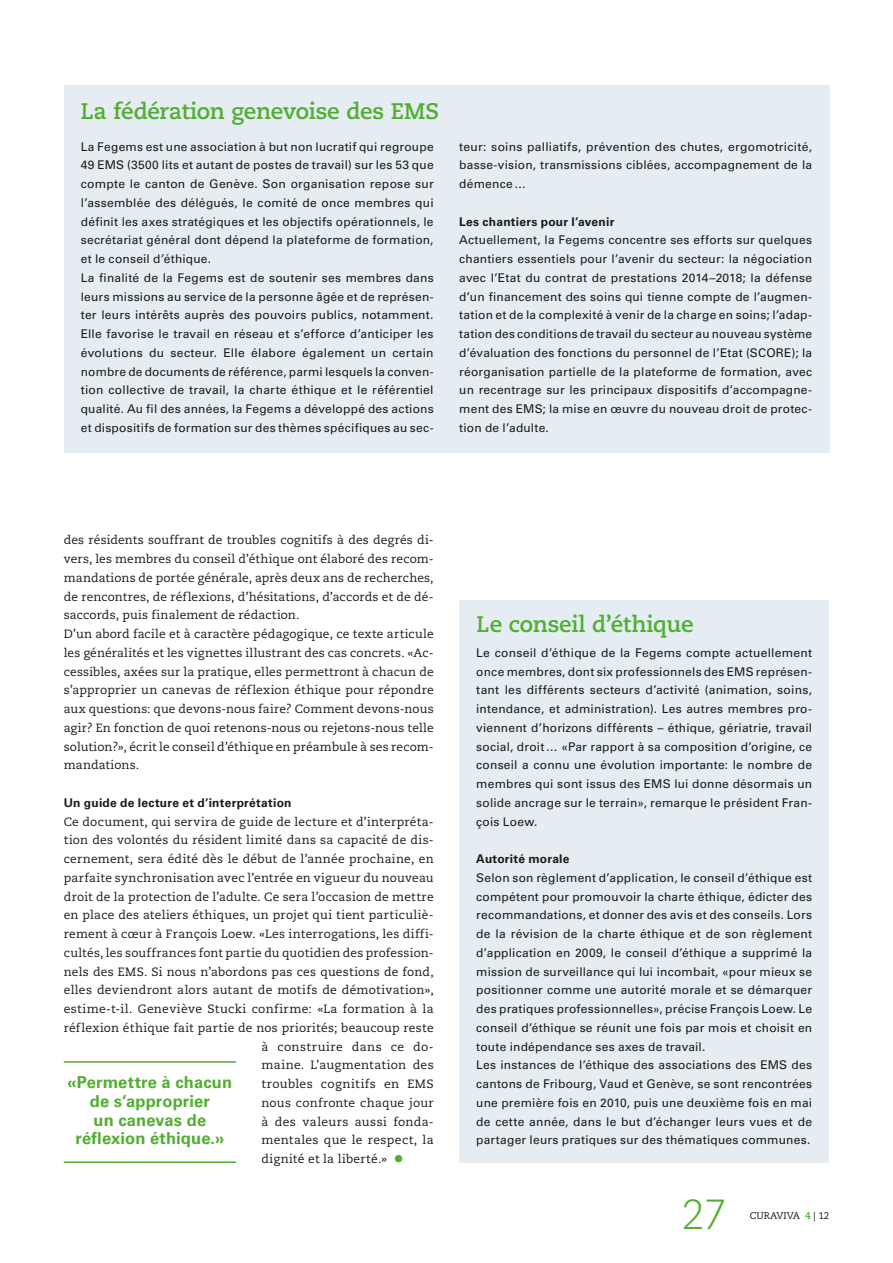
<style>
.page{position:relative;width:893px;height:1263px;background:#fff}
.page>*{position:absolute;margin:0;border:0;box-sizing:border-box;transform-origin:0 0}
.t1{font:300 42px "Caecilia LT Std";color:#50ae30}
.t2{font:700 22.5px "Caecilia LT Std";letter-spacing:-.01em;color:#50ae30}
.t3{font:700 16.5px/18.8px "Univers LT Std";letter-spacing:.01em;color:#50ae30;text-align:center}
.t4{font:12px/18.8px "Univers LT Std";letter-spacing:.02em;color:#1a1a18}
.t5{font:12px/18.8px "Caecilia LT Std";letter-spacing:.015em;color:#1a1a18}
.t6{font:12px "Caecilia LT Std";letter-spacing:.035em;color:#1a1a18}
.t7{font:700 12px "Univers LT Std";letter-spacing:.02em;color:#1a1a18}
.t8{font:9.75px "Caecilia LT Std";color:#1a1a18}
.s1{font-weight:700}
.s2{font-size:21px;color:#50ae30}
.s3{font-weight:700;color:#50ae30}
</style>
<div class="page">
<div style="left:459px;top:601px;width:370px;height:562px;background:#e5ecf2"></div>
<hr style="left:64px;top:1061px;width:172px;height:2px;background:#50ae30">
<hr style="left:64px;top:1161px;width:172px;height:2px;background:#50ae30">
<div style="left:64px;top:85px;width:765px;height:367px;background:#e5ecf2"></div>
<p class="t2" style="left:81px;top:98px;width:360px">La fédération genevoise des EMS</p>
<p class="t4" style="left:81px;top:137px;width:354px">La Fegems est une association à but non lucratif qui regroupe 49 EMS (3500 lits et autant de postes de travail) sur les 53 que compte le canton de Genève. Son organisation repose sur l’assemblée des délégués, le comité de once membres qui définit les axes stratégiques et les objectifs opérationnels, le secrétariat général dont dépend la plateforme de formation, et le conseil d’éthique.<br>La finalité de la Fegems est de soutenir ses membres dans leurs missions au service de la personne âgée et de représen&shy;ter leurs intérêts auprès des pouvoirs publics, notamment.<br>Elle favorise le travail en réseau et s’efforce d’anticiper les évolutions du secteur. Elle élabore également un certain nombre de documents de référence, parmi lesquels la conven&shy;tion collective de travail, la charte éthique et le référentiel qualité. Au fil des années, la Fegems a développé des actions et dispositifs de formation sur des thèmes spécifiques au sec-</p>
<p class="t4" style="left:459px;top:137px;width:354px;text-align:justify">teur: soins palliatifs, prévention des chutes, ergomotricité, basse-vision, transmissions ciblées, accompagnement de la démence…</p>
<p class="t4" style="left:459px;top:212px;width:354px"><span class="s1">Les chantiers pour l’avenir<br></span>Actuellement, la Fegems concentre ses efforts sur quelques chantiers essentiels pour l’avenir du secteur: la négociation avec l’Etat du contrat de prestations 2014–2018; la défense d’un financement des soins qui tienne compte de l’augmen&shy;tation et de la complexité à venir de la charge en soins; l’adap&shy;tation des conditions de travail du secteur au nouveau système d’évaluation des fonctions du personnel de l’Etat (SCORE); la réorganisation partielle de la plateforme de formation, avec un recentrage sur les principaux dispositifs d’accompagne&shy;ment des EMS; la mise en œuvre du nouveau droit de protec&shy;tion de l’adulte.</p>
<p class="t5" style="left:64px;top:531px;width:371px">des résidents souffrant de troubles cognitifs à des degrés di&shy;vers, les membres du conseil d’éthique ont élaboré des recom&shy;mandations de portée générale, après deux ans de recherches, de rencontres, de réflexions, d’hésitations, d’accords et de dé&shy;saccords, puis finalement de rédaction.<br>D’un abord facile et à caractère pédagogique, ce texte articule les généralités et les vignettes illustrant des cas concrets. «Ac&shy;cessibles, axées sur la pratique, elles permettront à chacun de s’approprier un canevas de réflexion éthique pour répondre aux questions: que devons-nous faire? Comment devons-nous agir? En fonction de quoi retenons-nous ou rejetons-nous telle solution?», écrit le conseil d’éthique en préambule à ses recom&shy;mandations.</p>
<p class="t7" style="left:64px;top:796px;width:229px">Un guide de lecture et d’interprétation</p>
<p class="t5" style="left:64px;top:812px;width:371px">Ce document, qui servira de guide de lecture et d’interpréta-</p>
<p class="t5" style="left:64px;top:831px;width:371px">tion des volontés du résident limité dans sa capacité de dis-</p>
<p class="t5" style="left:64px;top:850px;width:371px">cernement, sera édité dès le début de l’année prochaine, en</p>
<p class="t5" style="left:64px;top:868px;width:371px">parfaite synchronisation avec l’entrée en vigueur du nouveau</p>
<p class="t5" style="left:64px;top:887px;width:371px">droit de la protection de l’adulte. Ce sera l’occasion de mettre</p>
<p class="t5" style="left:64px;top:906px;width:371px">en place des ateliers éthiques, un projet qui tient particuliè-</p>
<p class="t5" style="left:64px;top:925px;width:371px">rement à cœur à François Loew. «Les interrogations, les diffi-</p>
<p class="t5" style="left:64px;top:944px;width:371px">cultés, les souffrances font partie du quotidien des profession-</p>
<p class="t5" style="left:64px;top:962px;width:371px">nels des EMS. Si nous n’abordons pas ces questions de fond,</p>
<p class="t5" style="left:64px;top:981px;width:371px">elles deviendront alors autant de motifs de démotivation»,</p>
<p class="t5" style="left:64px;top:1000px;width:371px">estime-t-il. Geneviève Stucki confirme: «La formation à la</p>
<p class="t5" style="left:64px;top:1019px;width:371px">réflexion éthique fait partie de nos priorités; beaucoup reste</p>
<p class="t6" style="left:261px;top:1039px;width:174px">à construire dans ce do-</p>
<p class="t5" style="left:261px;top:1056px;width:174px">maine. L’augmentation des</p>
<p class="t6" style="left:261px;top:1077px;width:174px">troubles cognitifs en EMS</p>
<p class="t5" style="left:261px;top:1094px;width:174px">nous confronte chaque jour</p>
<p class="t5" style="left:261px;top:1112px;width:174px">à des valeurs aussi fonda-</p>
<p class="t5" style="left:261px;top:1131px;width:174px">mentales que le respect, la</p>
<p class="t5" style="left:261px;top:1150px;width:144px">dignité et la liberté.» <span class="s2">•</span></p>
<p class="t3" style="left:68px;top:1073px;width:166px">«Permettre à chacun de s’approprier<br>un canevas de réflexion éthique.»</p>
<p class="t2" style="left:477px;top:610px;width:218px">Le conseil d’éthique</p>
<p class="t4" style="left:476px;top:643px;width:337px;text-align:justify">Le conseil d’éthique de la Fegems compte actuellement once membres, dont six professionnels des EMS représen&shy;tant les différents secteurs d’activité (animation, soins, intendance, et administration). Les autres membres pro&shy;viennent d’horizons différents – éthique, gériatrie, travail social, droit… «Par rapport à sa composition d’origine, ce conseil a connu une évolution importante: le nombre de membres qui sont issus des EMS lui donne désormais un solide ancrage sur le terrain», remarque le président Fran&shy;çois Loew.</p>
<p class="t4" style="left:476px;top:849px;width:337px"><span class="s1">Autorité morale<br></span>Selon son règlement d’application, le conseil d’éthique est compétent pour promouvoir la charte éthique, édicter des recommandations, et donner des avis et des conseils. Lors de la révision de la charte éthique et de son règlement d’application en 2009, le conseil d’éthique a supprimé la mission de surveillance qui lui incombait, «pour mieux se positionner comme une autorité morale et se démarquer des pratiques professionnelles», précise François Loew. Le conseil d’éthique se réunit une fois par mois et choisit en toute indépendance ses axes de travail.<br>Les instances de l’éthique des associations des EMS des cantons de Fribourg, Vaud et Genève, se sont rencontrées une première fois en 2010, puis une deuxième fois en mai de cette année, dans le but d’échanger leurs vues et de partager leurs pratiques sur des thématiques communes.</p>
<p class="t1" style="left:682px;top:1191px;width:47px">27</p>
<p class="t8" style="left:750px;top:1210px;width:81px">CURAVIVA <span class="s3">4</span> | 12</p>
</div>
